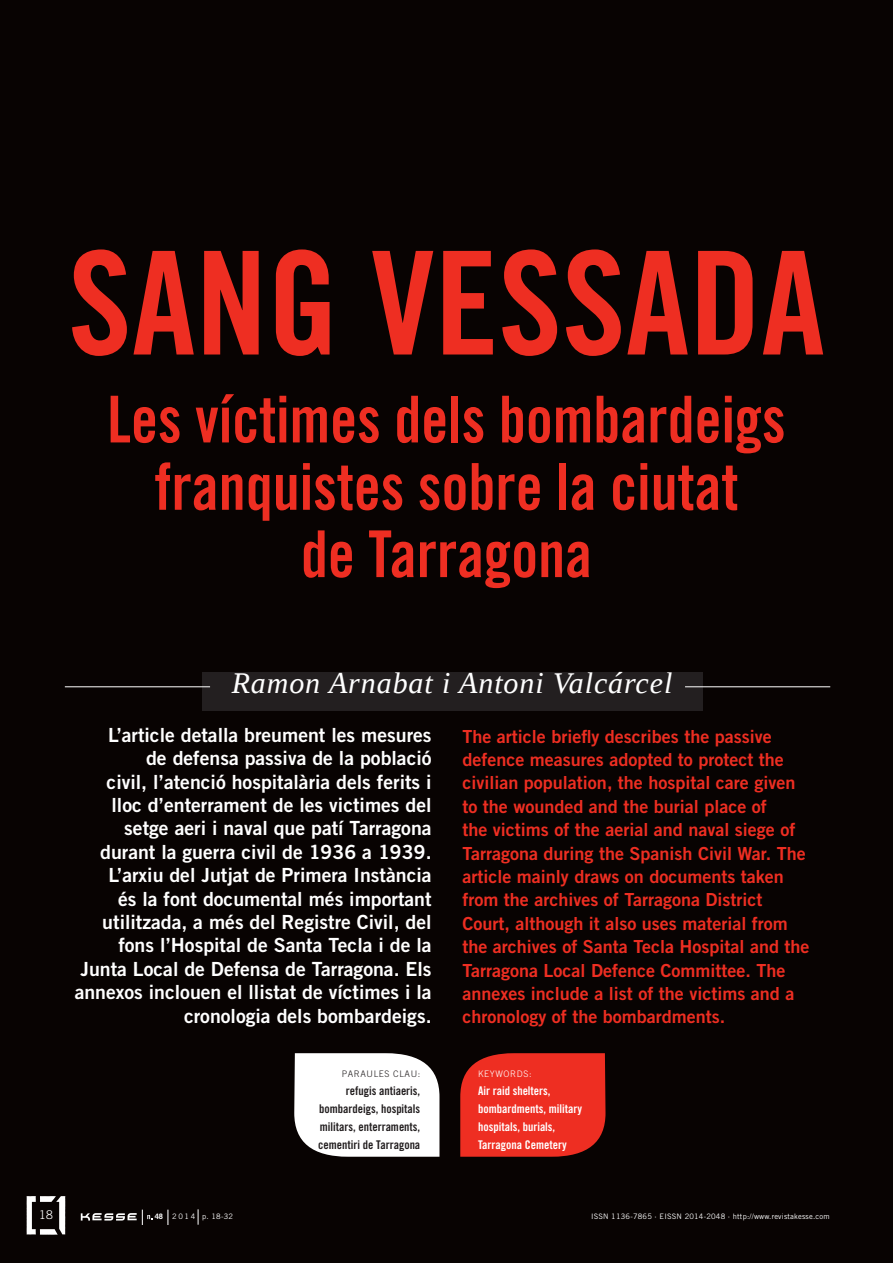
<style>
.page{position:relative;width:893px;height:1263px;background:#080302}
.page>*{position:absolute;margin:0;border:0;box-sizing:border-box;transform-origin:0 0}
.TÍTOLS_D_ARTICLE{font:143.55px "Trade Gothic LT Std Bd Cn 20";color:#ee2e22}
.TÍTOLS_D_ARTICLE-2{font:64.65px/67.3px "Trade Gothic LT Std Bd Cn 20";color:#ee2e22;text-align:center;scale:.94 1}
.t1{font:italic 30px "Liberation Serif";letter-spacing:.03em;color:#fff}
.RESUM_ARTICLE_CATALÀ{font:19.5px/23.4px "Trade Gothic LT Std Bd 2";color:#fff;text-align:right}
.t2{font:18px/23.4px "Trade Gothic LT Std Bd 2";color:#ee2e22}
.KEYWORDS{font:12px/18px "Trade Gothic LT Std Bd Cn 20";color:#231f20;text-align:justify}
.KEYWORDS-2{font:12px/18px "Trade Gothic LT Std Bd Cn 20";color:#fff}
.t3{font:300 12px "Trade Gothic LT Std";color:#fff}
.t4{font:300 9px "Trade Gothic LT Std";letter-spacing:.07em;color:#231f20}
.t5{font:300 9px "Trade Gothic LT Std";letter-spacing:.07em;color:#fff}
.PARAULES_CLAU{font:7.5px "Trade Gothic LT Std";letter-spacing:.025em;color:#fff}
.s1{font-weight:700}
</style>
<div class="page">
<svg style="left:460px;top:1053px;width:145px;height:104px;background:#e02b20"></svg>
<svg style="left:294px;top:1053px;width:145px;height:104px;background:#f0f0f0"></svg>
<svg style="left:26px;top:1196px;width:40px;height:39px"></svg>
<svg style="left:81px;top:1209px;width:72px;height:16px"></svg>
<svg style="left:168px;top:1209px;width:1px;height:16px"></svg>
<div style="left:202px;top:672px;width:500px;height:39px;background:#231f20"></div>
<hr style="left:65px;top:686px;width:145px;height:1px;background:#fff">
<hr style="left:685px;top:686px;width:145px;height:1px;background:#fff">
<svg style="left:198px;top:1209px;width:1px;height:16px"></svg>
<p class="TÍTOLS_D_ARTICLE" style="left:68px;top:216px;width:758px">SANG VESSADA</p>
<p class="TÍTOLS_D_ARTICLE-2" style="left:107px;top:385px;width:723px">Les víctimes dels bombardeigs franquistes sobre la ciutat<br>de Tarragona</p>
<p class="t1" style="left:232px;top:663px;width:442px">Ramon Arnabat i Antoni Valcárcel</p>
<p class="RESUM_ARTICLE_CATALÀ" style="left:75px;top:723px;width:358px">L’article detalla breument les mesures<br>de defensa passiva de la població<br>civil, l’atenció hospitalària dels ferits i lloc d’enterrament de les victimes del setge aeri i naval que patí Tarragona durant la guerra civil de 1936 a 1939.<br>L’arxiu del Jutjat de Primera Instància<br>és la font documental més important utilitzada, a més del Registre Civil, del fons l’Hospital de Santa Tecla i de la Junta Local de Defensa de Tarragona. Els annexos inclouen el llistat de víctimes i la cronologia dels bombardeigs.</p>
<p class="t2" style="left:462px;top:724px;width:349px">The article briefly describes the passive defence measures adopted to protect the civilian population, the hospital care given to the wounded and the burial place of<br>the victims of the aerial and naval siege of Tarragona during the Spanish Civil War. The article mainly draws on documents taken from the archives of Tarragona District Court, although it also uses material from the archives of Santa Tecla Hospital and the Tarragona Local Defence Committee. The annexes include a list of the victims and a chronology of the bombardments.</p>
<p class="t4" style="left:342px;top:1068px;width:80px">PARAULES CLAU:</p>
<p class="KEYWORDS" style="left:318px;top:1082px;width:104px;text-indent:28px">refugis antiaeris, bombardeigs, hospitals militars, enterraments, cementiri de Tarragona</p>
<p class="t5" style="left:478px;top:1068px;width:55px">KEYWORDS:</p>
<p class="KEYWORDS-2" style="left:478px;top:1082px;width:105px">Air raid shelters, bombardments, military hospitals, burials,<br>Tarragona Cemetery</p>
<p class="t3" style="left:39px;top:1207px;width:15px">18</p>
<p class="t3" style="left:47px;top:1207px;width:15px">18</p>
<p class="PARAULES_CLAU" style="left:155px;top:1212px;width:86px"><span class="s1">4847</span> 2 0 1 3 p. XX-XX</p>
<p class="PARAULES_CLAU" style="left:599px;top:1211px;width:240px">ISSN 1136-7865 · EISSN 2014-2048 · http://www.revistakesse.com</p>
<p class="PARAULES_CLAU" style="left:172px;top:1212px;width:25px">2014</p>
<p class="PARAULES_CLAU" style="left:202px;top:1212px;width:32px">p. 18-32</p>
<p class="PARAULES_CLAU" style="left:591px;top:1211px;width:240px">ISSN 1136-7865 · EISSN 2014-2048 · http://www.revistakesse.com</p>
</div>
